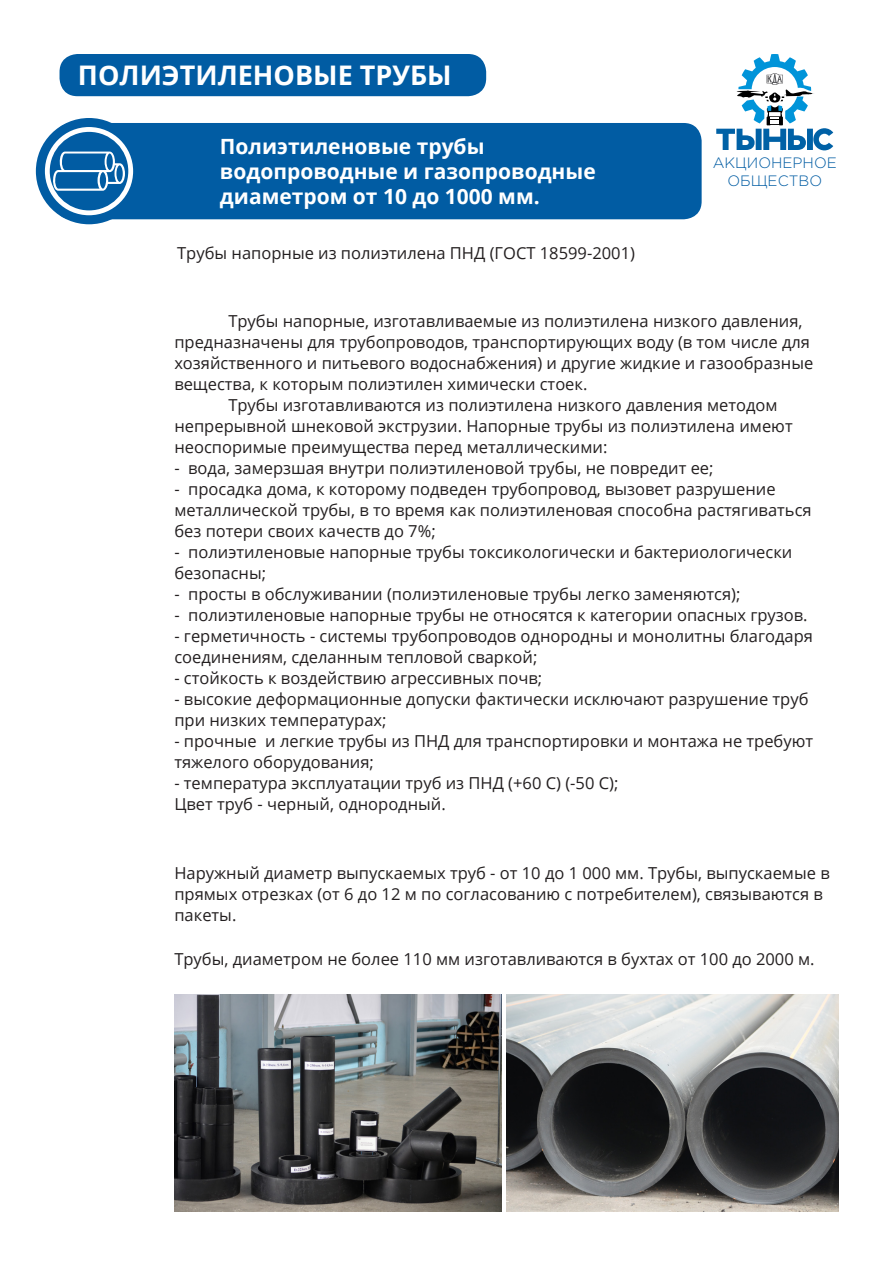
<style>
.page{position:relative;width:893px;height:1263px;background:#fff}
.page>*{position:absolute;margin:0;border:0;box-sizing:border-box;transform-origin:0 0}
.t1{font:700 27px "Open Sans";color:#fff}
.t2{font:700 21px/25.2px "Open Sans";color:#fff}
.t3{font:16.5px/21px "Open Sans";color:#231f20}
.t4{font:300 15px/18px "Gotham Pro";color:#015ca3;text-align:center}
</style>
<div class="page">
<svg style="left:716px;top:54px;width:117px;height:96px"></svg>
<div style="left:54px;top:123px;width:648px;height:96px;background:#015ca3;border-radius:18px"></div>
<div style="left:60px;top:54px;width:426px;height:42px;background:#015ca3;border-radius:18px"></div>
<div style="left:36px;top:118px;width:106px;height:106px;background:#015ca3;border-radius:50%"></div>
<svg style="left:45px;top:127px;width:88px;height:88px"></svg>
<img style="left:507px;top:994px;width:332px;height:217px">
<img style="left:174px;top:994px;width:328px;height:217px">
<p class="t1" style="left:78px;top:57px;width:375px">ПОЛИЭТИЛЕНОВЫЕ ТРУБЫ</p>
<p class="t2" style="left:220px;top:133px;width:377px">Полиэтиленовые трубы водопроводные и газопроводные диаметром от 10 до 1000 мм.</p>
<p class="t3" style="left:177px;top:242px;width:459px">Трубы напорные из полиэтилена ПНД (ГОСТ 18599-2001)</p>
<p class="t4" style="left:713px;top:153px;width:126px">АКЦИОНЕРНОЕ<br>ОБЩЕСТВО</p>
<p class="t3" style="left:174px;top:310px;width:640px;text-indent:54px">Трубы напорные, изготавливаемые из полиэтилена низкого давления, предназначены для трубопроводов, транспортирующих воду (в том числе для хозяйственного и питьевого водоснабжения) и другие жидкие и газообразные вещества, к которым полиэтилен химически стоек.</p>
<p class="t3" style="left:174px;top:394px;width:620px;text-indent:54px">Трубы изготавливаются из полиэтилена низкого давления методом непрерывной шнековой экструзии. Напорные трубы из полиэтилена имеют неоспоримые преимущества перед металлическими:</p>
<p class="t3" style="left:174px;top:457px;width:541px">- вода, замерзшая внутри полиэтиленовой трубы, не повредит ее;</p>
<p class="t3" style="left:174px;top:478px;width:639px">- просадка дома, к которому подведен трубопровод, вызовет разрушение металлической трубы, в то время как полиэтиленовая способна растягиваться без потери своих качеств до 7%;</p>
<p class="t3" style="left:174px;top:541px;width:620px">- полиэтиленовые напорные трубы токсикологически и бактериологически безопасны;</p>
<p class="t3" style="left:174px;top:583px;width:568px">- просты в обслуживании (полиэтиленовые трубы легко заменяются);</p>
<p class="t3" style="left:174px;top:604px;width:635px">- полиэтиленовые напорные трубы не относятся к категории опасных грузов.</p>
<p class="t3" style="left:174px;top:625px;width:640px">- герметичность - системы трубопроводов однородны и монолитны благодаря соединениям, сделанным тепловой сваркой;</p>
<p class="t3" style="left:174px;top:667px;width:369px">- стойкость к воздействию агрессивных почв;</p>
<p class="t3" style="left:174px;top:688px;width:636px">- высокие деформационные допуски фактически исключают разрушение труб при низких температурах;</p>
<p class="t3" style="left:174px;top:730px;width:640px">- прочные и легкие трубы из ПНД для транспортировки и монтажа не требуют тяжелого оборудования;</p>
<p class="t3" style="left:174px;top:772px;width:446px">- температура эксплуатации труб из ПНД (+60 С) (-50 С);</p>
<p class="t3" style="left:174px;top:793px;width:273px">Цвет труб - черный, однородный.</p>
<p class="t3" style="left:174px;top:862px;width:657px">Наружный диаметр выпускаемых труб - от 10 до 1 000 мм. Трубы, выпускаемые в прямых отрезках (от 6 до 12 м по согласованию с потребителем), связываются в пакеты.</p>
<p class="t3" style="left:174px;top:948px;width:642px">Трубы, диаметром не более 110 мм изготавливаются в бухтах от 100 до 2000 м.</p>
</div>
